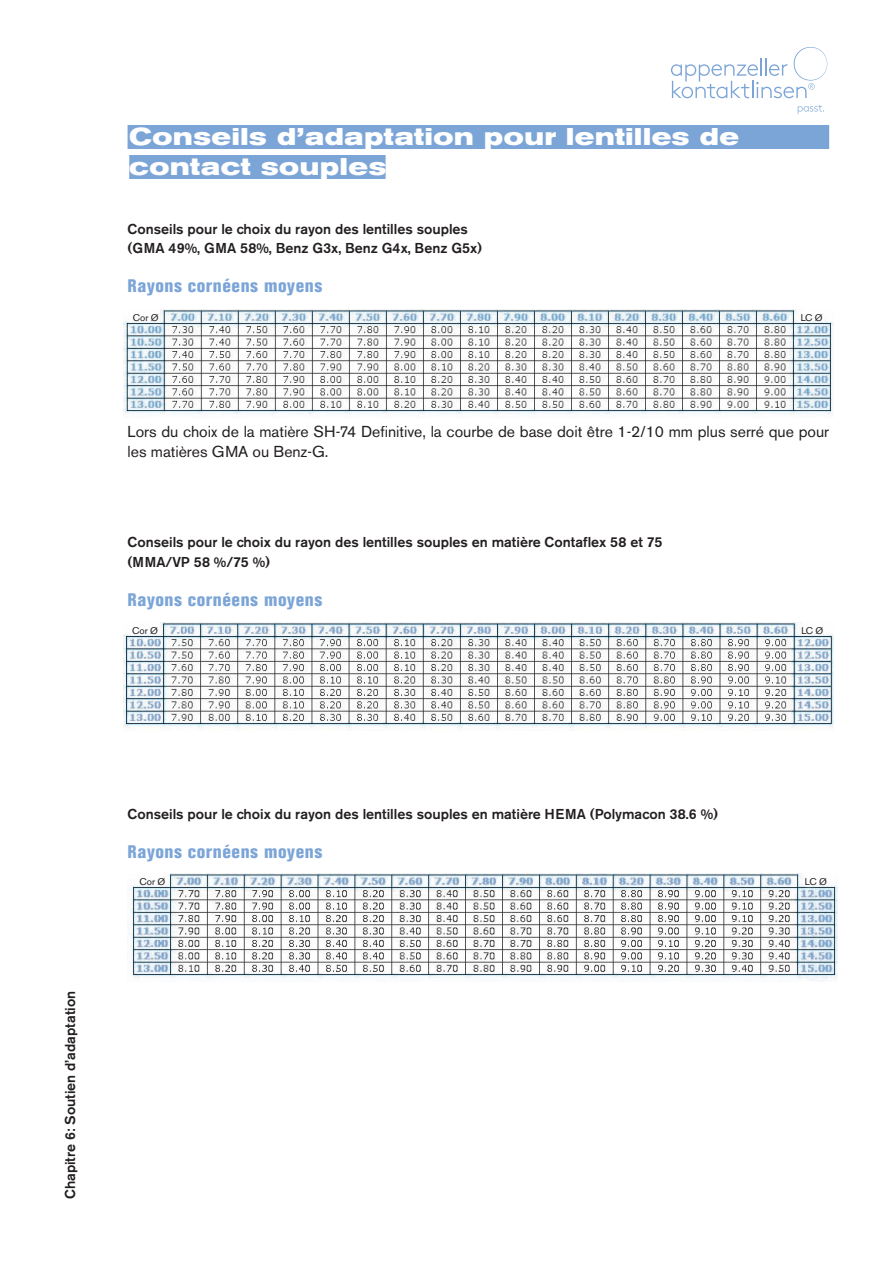
<style>
.page{position:relative;width:893px;height:1263px;background:#fff}
.page>*{position:absolute;margin:0;border:0;box-sizing:border-box;transform-origin:0 0}
.t1{font:700 expanded 24px/30px "Akzidenz Grotesk BE";letter-spacing:.03em;color:#fff}
.t2{font:800 condensed 18px "Akzidenz Grotesk BE";letter-spacing:.03em;color:#7ca5d7}
.t3{font:15.75px/19.5px "Akzidenz Grotesk BE";color:#231f20}
.t4{font:500 14.25px/19.5px "Akzidenz Grotesk BE";color:#231f20}
.t5{font:9.6px "Akzidenz Grotesk BE";color:#231f20}
</style>
<div class="page">
<svg style="left:798px;top:105px;width:26px;height:9px"></svg>
<svg style="left:671px;top:47px;width:156px;height:51px"></svg>
<div style="left:128px;top:125px;width:701px;height:24px;background:#7ca5d7"></div>
<div style="left:129px;top:155px;width:257px;height:24px;background:#7ca5d7"></div>
<img style="left:123px;top:310px;width:710px;height:105px">
<img style="left:123px;top:623px;width:710px;height:108px">
<img style="left:128px;top:874px;width:710px;height:107px">
<h1 class="t1" style="left:129px;top:122px;width:611px">Conseils d’adaptation pour lentilles de contact souples</h1>
<p class="t4" style="left:128px;top:219px;width:356px">Conseils pour le choix du rayon des lentilles souples (GMA 49%, GMA 58%, Benz G3x, Benz G4x, Benz G5x)</p>
<p class="t2" style="left:128px;top:276px;width:196px">Rayons cornéens moyens</p>
<p class="t5" style="left:133px;top:312px;width:27px">Cor Ø</p>
<p class="t5" style="left:801px;top:312px;width:23px">LC Ø</p>
<p class="t3" style="left:128px;top:422px;width:703px">Lors du choix de la matière SH-74 Definitive, la courbe de base doit être 1-2/10 mm plus serré que pour les matières GMA ou Benz-G.</p>
<p class="t4" style="left:128px;top:532px;width:536px">Conseils pour le choix du rayon des lentilles souples en matière Contaflex 58 et 75 (MMA/VP 58 %/75 %)</p>
<p class="t2" style="left:128px;top:589px;width:196px">Rayons cornéens moyens</p>
<p class="t5" style="left:132px;top:625px;width:27px">Cor Ø</p>
<p class="t5" style="left:801px;top:625px;width:23px">LC Ø</p>
<p class="t4" style="left:60px;top:1199px;width:210px;rotate:-90deg">Chapitre 6: Soutien d’adaptation</p>
<p class="t4" style="left:128px;top:804px;width:592px">Conseils pour le choix du rayon des lentilles souples en matière HEMA (Polymacon 38.6 %)</p>
<p class="t2" style="left:128px;top:841px;width:196px">Rayons cornéens moyens</p>
<p class="t5" style="left:140px;top:876px;width:27px">Cor Ø</p>
<p class="t5" style="left:805px;top:876px;width:23px">LC Ø</p>
</div>
